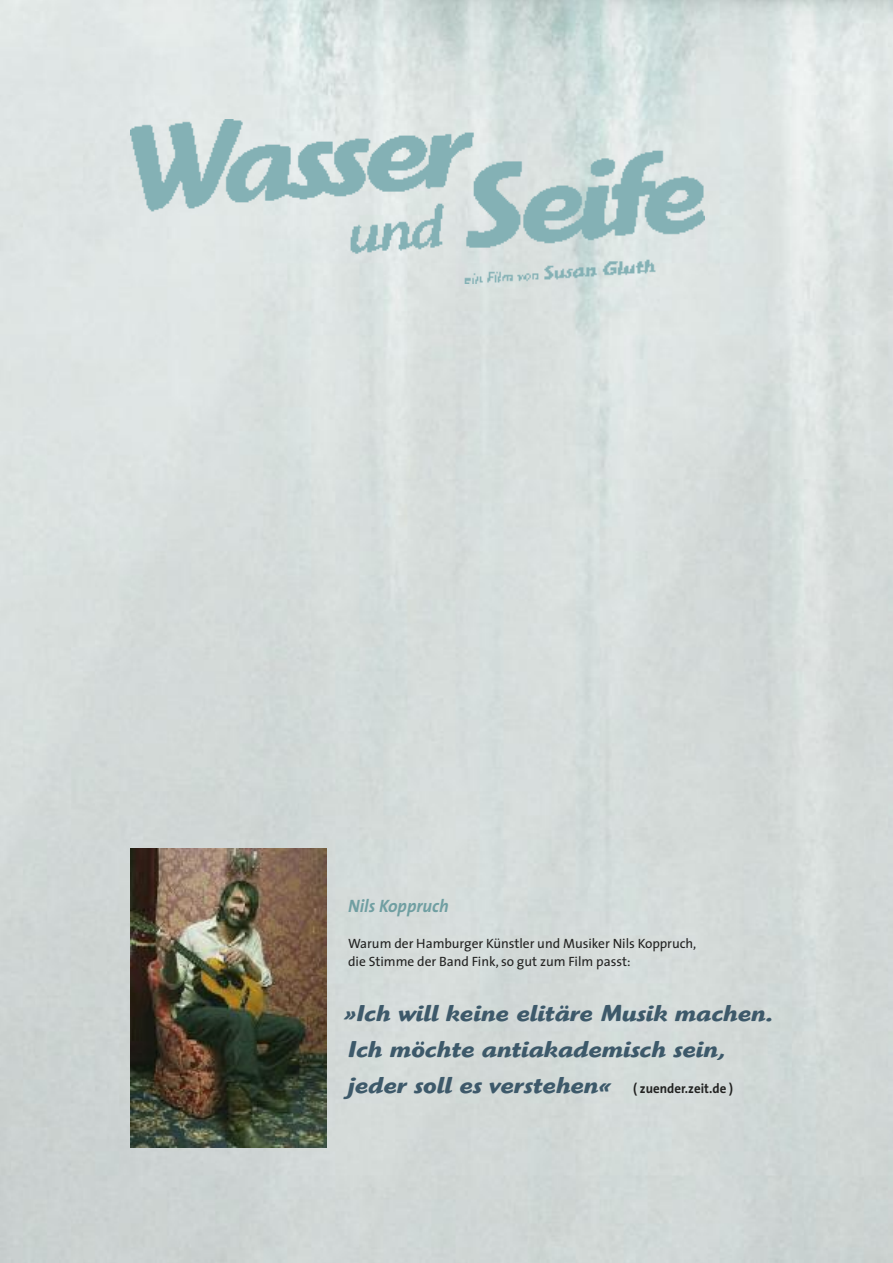
<style>
.page{position:relative;width:893px;height:1263px;background:#fff}
.page>*{position:absolute;margin:0;border:0;box-sizing:border-box;transform-origin:0 0}
.t1{font:italic 700 24px/36.2px "Highlander";letter-spacing:.01em;color:#3d596a}
.t2{font:italic 700 18px "The Sans";color:#709fa2;scale:.96 1}
.t3{font:13.5px/18px "The Sans";letter-spacing:-.005em;color:#222221}
.s1{font-family:"The Sans";font-style:normal;font-size:13.5px;color:#222221}
</style>
<div class="page">
<img style="left:0;top:0;width:893px;height:1263px">
<img style="left:130px;top:119px;width:574px;height:164px">
<img style="left:130px;top:849px;width:197px;height:298px">
<p class="t2" style="left:348px;top:899px;width:106px">Nils Koppruch</p>
<p class="t3" style="left:348px;top:936px;width:350px">Warum der Hamburger Künstler und Musiker Nils Koppruch, die Stimme der Band Fink, so gut zum Film passt:</p>
<p class="t1" style="left:344px;top:997px;width:431px">»Ich will keine elitäre Musik machen.<br>Ich möchte antiakademisch sein, jeder soll es verstehen« <span class="s1">( zuender.zeit.de )</span></p>
</div>
